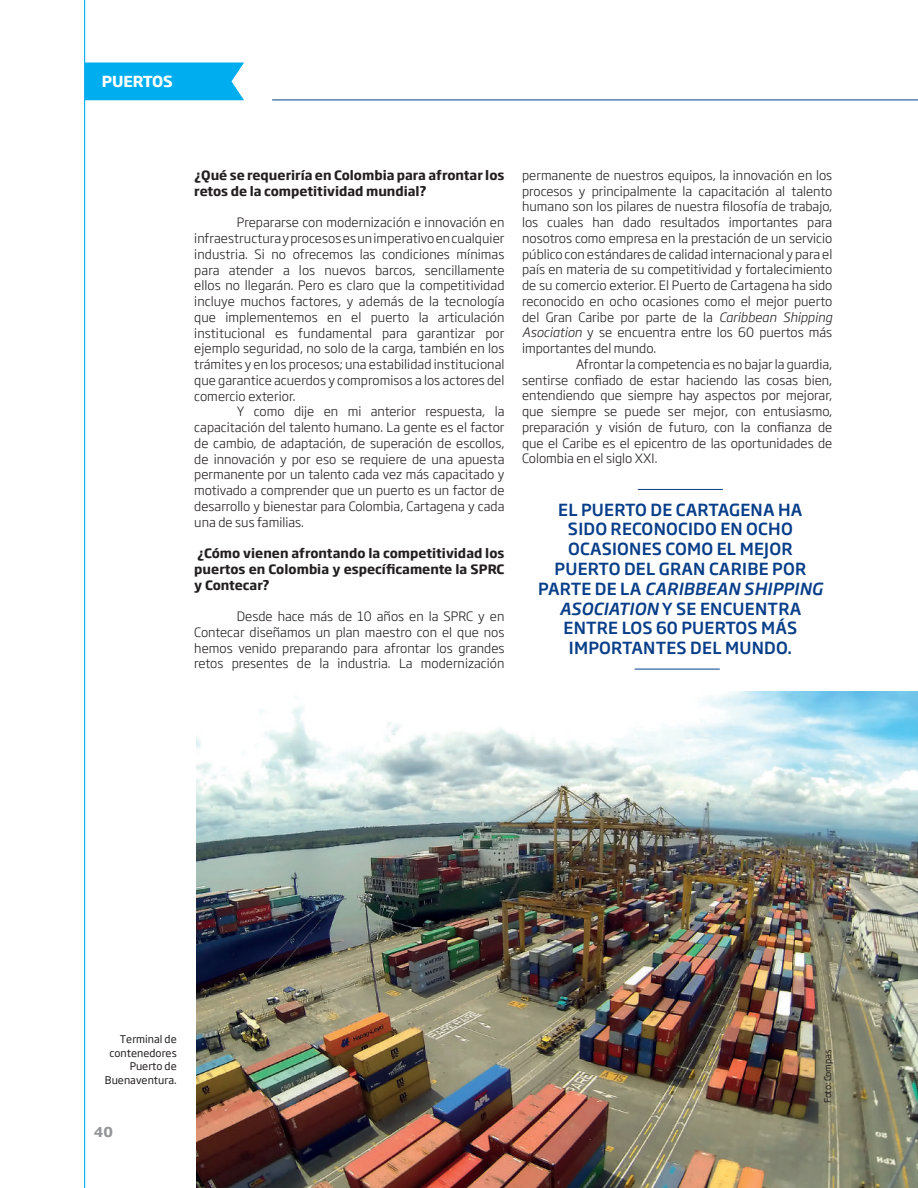
<style>
.page{position:relative;width:918px;height:1188px;background:#fff}
.page>*{position:absolute;margin:0;border:0;box-sizing:border-box;transform-origin:0 0}
.t1{font:500 16.5px/19.8px "Soho Gothic Pro";letter-spacing:.015em;color:#083e89;text-align:center}
.t2{font:700 15px "Soho Gothic Pro";letter-spacing:-.01em;color:#fff}
.t3{font:700 13.5px "Soho Gothic Pro";color:#939598}
.t4{font:300 12.75px/15.8px "Soho Gothic Pro";color:#231f20;text-align:justify}
.t5{font:700 12.75px/15.8px "Soho Gothic Pro";color:#231f20}
.t6{font:10.5px/13.5px "Soho Gothic Pro";color:#231f20;text-align:right}
.t7{font:9px "Soho Gothic Pro";letter-spacing:-.025em;color:#231f20}
.s1{font-style:italic}
</style>
<div class="page">
<img style="left:196px;top:691px;width:722px;height:497px">
<div style="left:85px;top:62px;width:159px;height:38px;background:#00aeef"></div>
<hr style="left:84px;top:0;width:1px;height:1188px;background:#00aeef">
<hr style="left:638px;top:489px;width:85px;height:1px;background:#083e89">
<hr style="left:635px;top:669px;width:85px;height:1px;background:#083e89">
<hr style="left:272px;top:100px;width:646px;height:1px;background:#083e89">
<p class="t2" style="left:102px;top:69px;width:72px">PUERTOS</p>
<p class="t5" style="left:194px;top:167px;width:312px">¿Qué se requeriría en Colombia para afrontar los retos de la competitividad mundial?</p>
<p class="t4" style="left:194px;top:214px;width:312px;text-indent:43px">Prepararse con modernización e innovación en infraestructura y procesos es un imperativo en cualquier industria. Si no ofrecemos las condiciones mínimas para atender a los nuevos barcos, sencillamente ellos no llegarán. Pero es claro que la competitividad incluye muchos factores, y además de la tecnología que implementemos en el puerto la articulación institucional es fundamental para garantizar por ejemplo seguridad, no solo de la carga, también en los trámites y en los procesos; una estabilidad institucional que garantice acuerdos y compromisos a los actores del comercio exterior.</p>
<p class="t4" style="left:194px;top:403px;width:312px;text-indent:43px">Y como dije en mi anterior respuesta, la capacitación del talento humano. La gente es el factor de cambio, de adaptación, de superación de escollos, de innovación y por eso se requiere de una apuesta permanente por un talento cada vez más capacitado y motivado a comprender que un puerto es un factor de desarrollo y bienestar para Colombia, Cartagena y cada una de sus familias.</p>
<p class="t5" style="left:194px;top:545px;width:312px;text-align:justify">¿Cómo vienen afrontando la competitividad los puertos en Colombia y específicamente la SPRC y Contecar?</p>
<p class="t4" style="left:194px;top:608px;width:312px;text-indent:43px">Desde hace más de 10 años en la SPRC y en Contecar diseñamos un plan maestro con el que nos hemos venido preparando para afrontar los grandes retos presentes de la industria. La modernización</p>
<p class="t4" style="left:522px;top:167px;width:312px">permanente de nuestros equipos, la innovación en los</p>
<p class="t4" style="left:522px;top:182px;width:312px">procesos y principalmente la capacitación al talento</p>
<p class="t4" style="left:522px;top:198px;width:312px">humano son los pilares de nuestra filosofía de trabajo,</p>
<p class="t4" style="left:522px;top:214px;width:312px">los cuales han dado resultados importantes para</p>
<p class="t4" style="left:522px;top:230px;width:312px">nosotros como empresa en la prestación de un servicio</p>
<p class="t4" style="left:522px;top:245px;width:312px">público con estándares de calidad internacional y para el</p>
<p class="t4" style="left:522px;top:261px;width:312px">país en materia de su competitividad y fortalecimiento</p>
<p class="t4" style="left:522px;top:277px;width:312px">de su comercio exterior. El Puerto de Cartagena ha sido</p>
<p class="t4" style="left:522px;top:293px;width:312px">reconocido en ocho ocasiones como el mejor puerto</p>
<p class="t4" style="left:522px;top:308px;width:312px">del Gran Caribe por parte de la <span class="s1">Caribbean Shipping</span></p>
<p class="t4" style="left:522px;top:324px;width:312px"><span class="s1">Asociation</span> y se encuentra entre los 60 puertos más</p>
<p class="t4" style="left:522px;top:340px;width:136px">importantes del mundo.</p>
<p class="t4" style="left:576px;top:356px;width:258px">Afrontar la competencia es no bajar la guardia,</p>
<p class="t4" style="left:522px;top:371px;width:312px">sentirse confiado de estar haciendo las cosas bien,</p>
<p class="t4" style="left:522px;top:387px;width:312px">entendiendo que siempre hay aspectos por mejorar,</p>
<p class="t4" style="left:522px;top:403px;width:312px">que siempre se puede ser mejor, con entusiasmo,</p>
<p class="t4" style="left:522px;top:419px;width:312px">preparación y visión de futuro, con la confianza de</p>
<p class="t4" style="left:522px;top:434px;width:312px">que el Caribe es el epicentro de las oportunidades de</p>
<p class="t4" style="left:522px;top:450px;width:137px">Colombia en el siglo XXI.</p>
<p class="t1" style="left:538px;top:499px;width:286px">EL PUERTO DE CARTAGENA HA<br>SIDO RECONOCIDO EN OCHO<br>OCASIONES COMO EL MEJOR<br>PUERTO DEL GRAN CARIBE POR<br>PARTE DE LA <span class="s1">CARIBBEAN SHIPPING<br>ASOCIATION</span> Y SE ENCUENTRA<br>ENTRE LOS 60 PUERTOS MÁS<br>IMPORTANTES DEL MUNDO.</p>
<p class="t6" style="left:105px;top:1032px;width:73px">Terminal de contenedores<br>Puerto de<br>Buenaventura.</p>
<p class="t3" style="left:94px;top:1122px;width:21px">40</p>
<p class="t7" style="left:821px;top:1103px;width:55px;rotate:-90deg">Foto: Compas</p>
</div>
